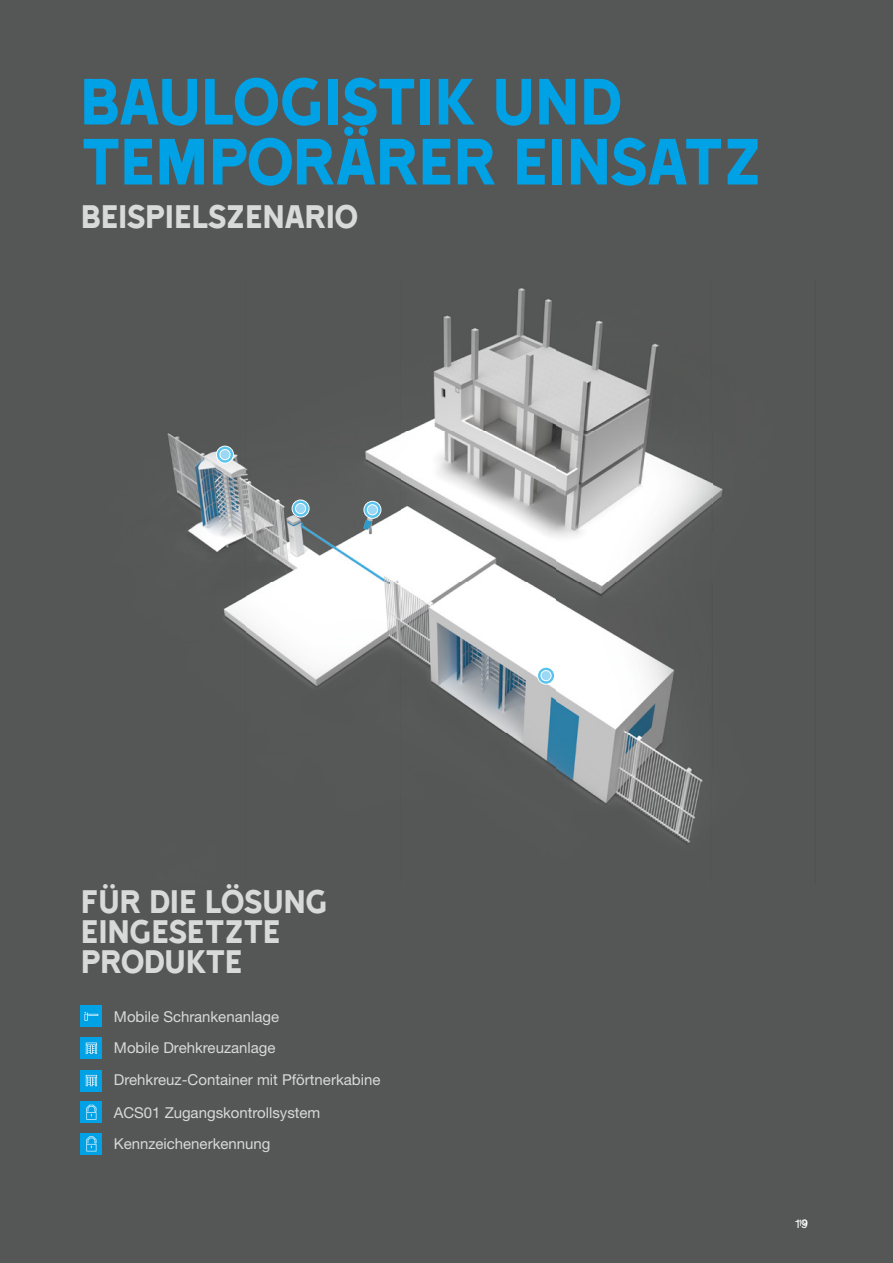
<style>
.page{position:relative;width:893px;height:1263px;background:#555756}
.page>*{position:absolute;margin:0;border:0;box-sizing:border-box;transform-origin:0 0}
.t1{font:75px/60px "Came Type";letter-spacing:-.02em;color:#00a1e5}
.t2{font:37.5px/30px "Came Type";letter-spacing:-.025em;color:#d8dada}
.t3{font:15px/32.2px "Helvetica Neue LTW1 G";color:#d8dada}
.t4{font:12px "Helvetica Neue LTW1 G";color:#fff}
</style>
<div class="page">
<img style="left:167px;top:288px;width:556px;height:555px">
<div style="left:81px;top:1006px;width:21px;height:21px;background:#00a1e5"></div>
<svg style="left:85px;top:1012px;width:13px;height:9px"></svg>
<div style="left:81px;top:1101px;width:21px;height:22px;background:#00a1e5"></div>
<svg style="left:86px;top:1105px;width:10px;height:15px"></svg>
<div style="left:81px;top:1133px;width:21px;height:21px;background:#00a1e5"></div>
<svg style="left:86px;top:1136px;width:10px;height:15px"></svg>
<svg style="left:537px;top:667px;width:18px;height:17px"></svg>
<div style="left:537px;top:667px;width:18px;height:17px;border:1px solid #fff;border-radius:50%"></div>
<div style="left:541px;top:670px;width:10px;height:11px;background:#9cd8f5;border-radius:50%"></div>
<div style="left:541px;top:670px;width:10px;height:11px;border:1px solid #fff;border-radius:50%"></div>
<svg style="left:292px;top:500px;width:17px;height:17px"></svg>
<div style="left:292px;top:500px;width:17px;height:17px;border:1px solid #fff;border-radius:50%"></div>
<div style="left:295px;top:503px;width:11px;height:11px;background:#9cd8f5;border-radius:50%"></div>
<div style="left:295px;top:503px;width:11px;height:11px;border:1px solid #fff;border-radius:50%"></div>
<svg style="left:364px;top:501px;width:17px;height:17px"></svg>
<div style="left:364px;top:501px;width:17px;height:18px;border:1px solid #fff;border-radius:50%"></div>
<div style="left:367px;top:505px;width:11px;height:10px;background:#9cd8f5;border-radius:50%"></div>
<div style="left:367px;top:504px;width:11px;height:11px;border:1px solid #fff;border-radius:50%"></div>
<svg style="left:216px;top:446px;width:17px;height:17px"></svg>
<div style="left:216px;top:446px;width:18px;height:17px;border:1px solid #fff;border-radius:50%"></div>
<div style="left:220px;top:449px;width:10px;height:11px;background:#9cd8f5;border-radius:50%"></div>
<div style="left:220px;top:449px;width:10px;height:11px;border:1px solid #fff;border-radius:50%"></div>
<div style="left:81px;top:1037px;width:21px;height:22px;background:#00a1e5"></div>
<svg style="left:86px;top:1042px;width:11px;height:12px"></svg>
<svg style="left:81px;top:1070px;width:21px;height:21px"></svg>
<svg style="left:86px;top:1075px;width:11px;height:11px"></svg>
<h1 class="t1" style="left:80px;top:71px;width:684px">BAULOGISTIK UND<br>TEMPORÄRER EINSATZ</h1>
<h2 class="t2" style="left:81px;top:201px;width:280px">BEISPIELSZENARIO</h2>
<h2 class="t2" style="left:81px;top:886px;width:248px">FÜR DIE LÖSUNG<br>EINGESETZTE<br>PRODUKTE</h2>
<p class="t3" style="left:114px;top:1000px;width:167px">Mobile Schrankenanlage</p>
<p class="t3" style="left:114px;top:1031px;width:163px">Mobile Drehkreuzanlage</p>
<p class="t3" style="left:114px;top:1063px;width:268px">Drehkreuz-Container mit Pförtnerkabine<br>ACS01 Zugangskontrollsystem<br>Kennzeichenerkennung</p>
<p class="t4" style="left:795px;top:1216px;width:15px">19<sup>19</sup></p>
</div>
